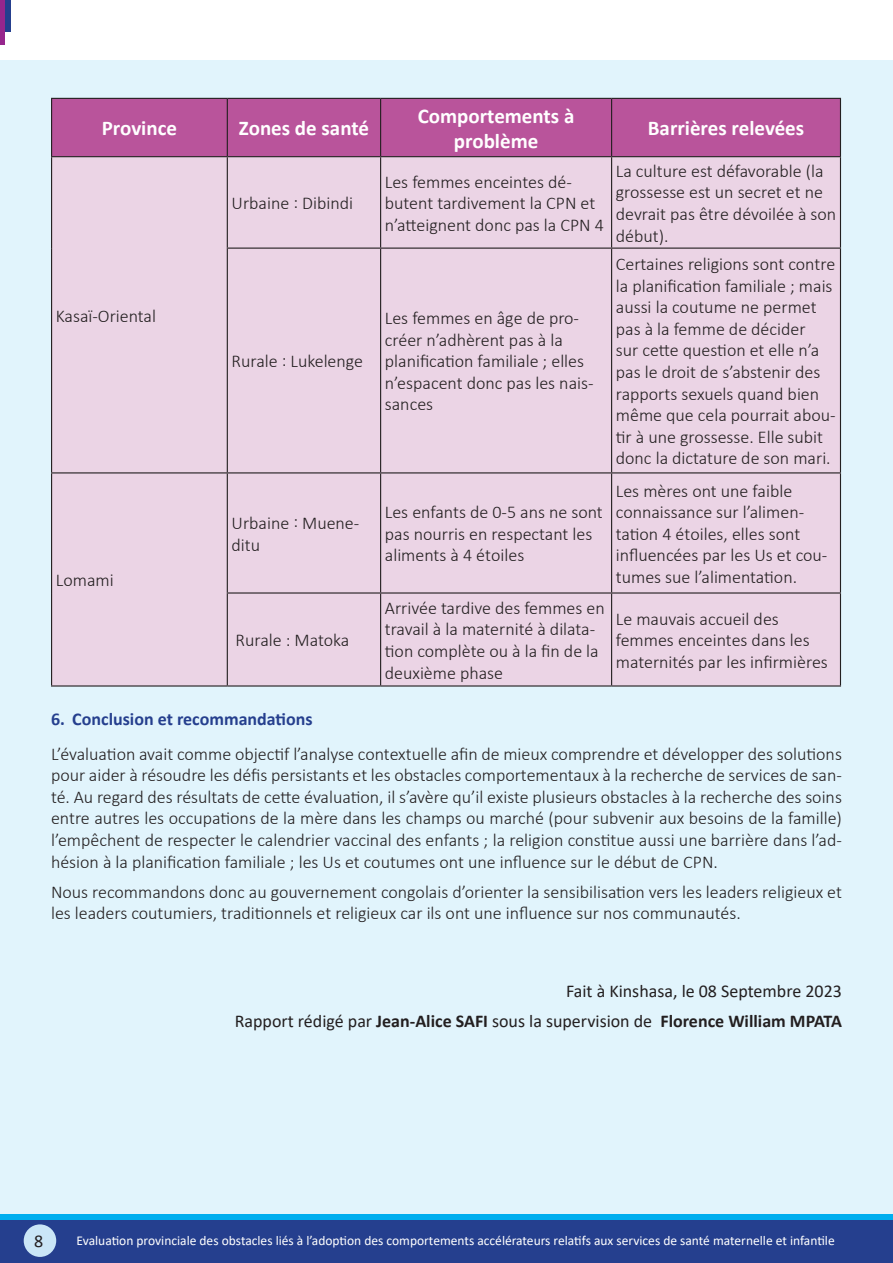
<style>
.page{position:relative;width:893px;height:1263px;background:#fff}
.page>*{position:absolute;margin:0;border:0;box-sizing:border-box;transform-origin:0 0}
.titre_tableau{font:700 21px/25.2px "Calibri";color:#fff;text-align:center}
.texte_tablo{font:300 18px/21.6px "Calibri";color:#231f20}
.texte_général{font:300 18px/21.6px "Calibri";color:#231f20;text-align:justify}
.texte_général-2{font:18px "Calibri";color:#231f20}
.t1{font:700 18px "Calibri";color:#253f8e}
.t2{font:13.5px "Calibri";color:#fff}
.s1{font-weight:700}
</style>
<div class="page">
<div style="left:0;top:61px;width:893px;height:1182px;background:#e1f4fc"></div>
<div style="left:0;top:1220px;width:893px;height:43px;background:#253f8e"></div>
<div style="left:24px;top:1224px;width:32px;height:33px;background:#cae6f7;border-radius:50%"></div>
<div style="left:0;top:1214px;width:893px;height:6px;background:#00aeef"></div>
<div style="left:5px;top:0;width:6px;height:32px;background:#253f8e"></div>
<div style="left:0;top:0;width:5px;height:45px;background:#96268d"></div>
<div style="left:52px;top:99px;width:788px;height:57px;background:#b9549b"></div>
<div style="left:52px;top:157px;width:788px;height:528px;background:#ebd4e5"></div>
<hr style="left:51px;top:98px;width:176px;height:1px;background:#231f20">
<hr style="left:51px;top:99px;width:1px;height:57px;background:#231f20">
<hr style="left:227px;top:98px;width:154px;height:1px;background:#231f20">
<hr style="left:227px;top:99px;width:1px;height:57px;background:#231f20">
<hr style="left:381px;top:98px;width:231px;height:1px;background:#231f20">
<hr style="left:380px;top:99px;width:1px;height:57px;background:#231f20">
<hr style="left:612px;top:98px;width:229px;height:1px;background:#231f20">
<hr style="left:611px;top:99px;width:1px;height:57px;background:#231f20">
<hr style="left:840px;top:99px;width:1px;height:57px;background:#231f20">
<hr style="left:51px;top:156px;width:176px;height:1px;background:#231f20">
<hr style="left:227px;top:156px;width:154px;height:1px;background:#231f20">
<hr style="left:381px;top:156px;width:231px;height:1px;background:#231f20">
<hr style="left:612px;top:156px;width:229px;height:1px;background:#231f20">
<hr style="left:51px;top:157px;width:1px;height:91px;background:#231f20">
<hr style="left:51px;top:248px;width:1px;height:224px;background:#231f20">
<hr style="left:227px;top:157px;width:1px;height:91px;background:#231f20">
<hr style="left:380px;top:157px;width:1px;height:91px;background:#231f20">
<hr style="left:611px;top:157px;width:1px;height:91px;background:#231f20">
<hr style="left:840px;top:157px;width:1px;height:91px;background:#231f20">
<hr style="left:227px;top:248px;width:154px;height:1px;background:#231f20">
<hr style="left:227px;top:249px;width:1px;height:223px;background:#231f20">
<hr style="left:381px;top:248px;width:231px;height:1px;background:#231f20">
<hr style="left:380px;top:249px;width:1px;height:223px;background:#231f20">
<hr style="left:612px;top:248px;width:229px;height:1px;background:#231f20">
<hr style="left:611px;top:249px;width:1px;height:223px;background:#231f20">
<hr style="left:840px;top:249px;width:1px;height:223px;background:#231f20">
<hr style="left:51px;top:472px;width:176px;height:1px;background:#231f20">
<hr style="left:51px;top:473px;width:1px;height:120px;background:#231f20">
<hr style="left:51px;top:593px;width:1px;height:92px;background:#231f20">
<hr style="left:51px;top:685px;width:176px;height:1px;background:#231f20">
<hr style="left:227px;top:472px;width:154px;height:1px;background:#231f20">
<hr style="left:227px;top:473px;width:1px;height:119px;background:#231f20">
<hr style="left:381px;top:472px;width:231px;height:1px;background:#231f20">
<hr style="left:380px;top:473px;width:1px;height:119px;background:#231f20">
<hr style="left:612px;top:472px;width:229px;height:1px;background:#231f20">
<hr style="left:611px;top:473px;width:1px;height:119px;background:#231f20">
<hr style="left:840px;top:473px;width:1px;height:119px;background:#231f20">
<hr style="left:227px;top:592px;width:154px;height:2px;background:#231f20">
<hr style="left:227px;top:594px;width:1px;height:91px;background:#231f20">
<hr style="left:381px;top:592px;width:231px;height:2px;background:#231f20">
<hr style="left:380px;top:594px;width:1px;height:91px;background:#231f20">
<hr style="left:612px;top:592px;width:229px;height:2px;background:#231f20">
<hr style="left:611px;top:594px;width:1px;height:91px;background:#231f20">
<hr style="left:840px;top:594px;width:1px;height:91px;background:#231f20">
<hr style="left:227px;top:685px;width:154px;height:1px;background:#231f20">
<hr style="left:381px;top:685px;width:231px;height:1px;background:#231f20">
<hr style="left:612px;top:685px;width:229px;height:1px;background:#231f20">
<p class="titre_tableau" style="left:102px;top:116px;width:77px">Province</p>
<p class="titre_tableau" style="left:239px;top:116px;width:132px">Zones de santé</p>
<p class="texte_tablo" style="left:56px;top:305px;width:102px">Kasaï-Oriental</p>
<p class="texte_tablo" style="left:232px;top:192px;width:123px">Urbaine : Dibindi</p>
<p class="texte_tablo" style="left:232px;top:350px;width:133px">Rurale : Lukelenge</p>
<p class="titre_tableau" style="left:418px;top:103px;width:158px">Comportements à problème</p>
<p class="titre_tableau" style="left:648px;top:116px;width:158px">Barrières relevées</p>
<p class="texte_tablo" style="left:385px;top:171px;width:221px">Les femmes enceintes dé&shy;butent tardivement la CPN et n’atteignent donc pas la CPN 4</p>
<p class="texte_tablo" style="left:616px;top:160px;width:222px">La culture est défavorable (la grossesse est un secret et ne devrait pas être dévoilée à son début).</p>
<p class="texte_tablo" style="left:385px;top:307px;width:210px">Les femmes en âge de pro&shy;créer n’adhèrent pas à la planification familiale ; elles n’espacent donc pas les nais&shy;sances</p>
<p class="texte_tablo" style="left:616px;top:253px;width:221px">Certaines religions sont contre la planification familiale ; mais aussi la coutume ne permet pas à la femme de décider<br>sur cette question et elle n’a pas le droit de s’abstenir des rapports sexuels quand bien même que cela pourrait abou&shy;tir à une grossesse. Elle subit donc la dictature de son mari.</p>
<p class="texte_tablo" style="left:56px;top:569px;width:59px">Lomami</p>
<p class="texte_tablo" style="left:232px;top:512px;width:129px">Urbaine : Muene&shy;ditu</p>
<p class="texte_tablo" style="left:385px;top:501px;width:219px">Les enfants de 0-5 ans ne sont pas nourris en respectant les aliments à 4 étoiles</p>
<p class="texte_tablo" style="left:616px;top:480px;width:213px">Les mères ont une faible connaissance sur l’alimen&shy;tation 4 étoiles, elles sont influencées par les Us et cou&shy;tumes sue l’alimentation.</p>
<p class="texte_tablo" style="left:236px;top:629px;width:115px">Rurale : Matoka</p>
<p class="texte_tablo" style="left:385px;top:597px;width:221px">Arrivée tardive des femmes en travail à la maternité à dilata&shy;tion complète ou à la fin de la deuxième phase</p>
<p class="texte_tablo" style="left:616px;top:608px;width:213px">Le mauvais accueil des femmes enceintes dans les maternités par les infirmières</p>
<p class="t1" style="left:51px;top:706px;width:263px">6. Conclusion et recommandations</p>
<p class="texte_général" style="left:51px;top:742px;width:792px">L’évaluation avait comme objectif l’analyse contextuelle afin de mieux comprendre et développer des solutions pour aider à résoudre les défis persistants et les obstacles comportementaux à la recherche de services de san&shy;té. Au regard des résultats de cette évaluation, il s’avère qu’il existe plusieurs obstacles à la recherche des soins entre autres les occupations de la mère dans les champs ou marché (pour subvenir aux besoins de la famille) l’empêchent de respecter le calendrier vaccinal des enfants ; la religion constitue aussi une barrière dans l’ad&shy;hésion à la planification familiale ; les Us et coutumes ont une influence sur le début de CPN.</p>
<p class="texte_général" style="left:51px;top:881px;width:792px">Nous recommandons donc au gouvernement congolais d’orienter la sensibilisation vers les leaders religieux et les leaders coutumiers, traditionnels et religieux car ils ont une influence sur nos communautés.</p>
<p class="texte_général-2" style="left:566px;top:978px;width:277px">Fait à Kinshasa, le 08 Septembre 2023</p>
<p class="texte_général-2" style="left:235px;top:1008px;width:609px">Rapport rédigé par <span class="s1">Jean-Alice SAFI</span> sous la supervision de <span class="s1">Florence William MPATA</span></p>
<p class="texte_général-2" style="left:34px;top:1229px;width:11px">8</p>
<p class="t2" style="left:77px;top:1231px;width:760px">Evaluation provinciale des obstacles liés à l’adoption des comportements accélérateurs relatifs aux services de santé maternelle et infantile</p>
</div>
